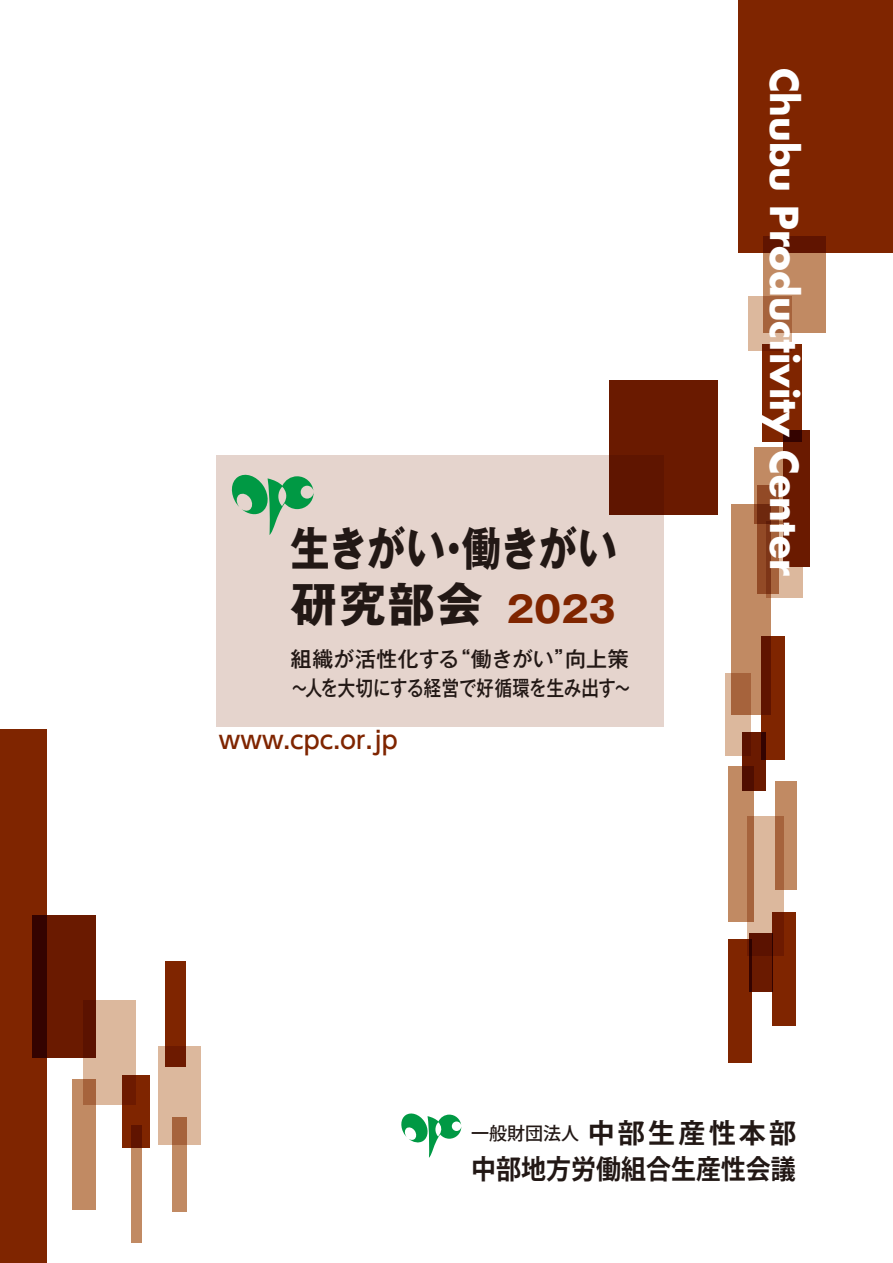
<style>
.page{position:relative;width:893px;height:1263px;background:#fff}
.page>*{position:absolute;margin:0;border:0;box-sizing:border-box;transform-origin:0 0}
.t1{font:700 46.35px/55.5px "Gothic MB101 Pro";letter-spacing:.04em;color:#221815;scale:.84 1}
.t2{font:700 37.5px "Futura";color:#fff}
.t3{font:700 35.85px "Gothic MB101 Pro";color:#7f2500}
.t4{font:700 27px/35.7px "Koz Go Pro";color:#221815}
.t5{font:500 24px "UD Shin Go Pr 6";color:#7f2500}
.t6{font:500 21px/28.8px "Gothic MB101 Pro";color:#221815}
.s1{font-weight:500;font-size:18px}
</style>
<div class="page">
<svg style="left:401px;top:1113px;width:60px;height:45px"></svg>
<div style="left:610px;top:380px;width:108px;height:135px;background:#6a1a00"></div>
<div style="left:217px;top:455px;width:447px;height:271px;background:#e5d4cd"></div>
<div style="left:766px;top:521px;width:37px;height:76px;background:#dcb89d"></div>
<div style="left:754px;top:448px;width:32px;height:76px;background:#c18a63"></div>
<div style="left:783px;top:430px;width:27px;height:137px;background:#6a1a00"></div>
<div style="left:762px;top:345px;width:39px;height:97px;background:#7f2500"></div>
<div style="left:158px;top:1046px;width:42px;height:98px;background:#dcb89d"></div>
<div style="left:731px;top:504px;width:40px;height:211px;background:#c18a63"></div>
<div style="left:738px;top:0;width:155px;height:253px;background:#7f2500"></div>
<div style="left:0;top:729px;width:47px;height:534px;background:#7f2500"></div>
<svg style="left:32px;top:915px;width:64px;height:143px;background:#5b1300"></svg>
<div style="left:131px;top:1125px;width:10px;height:117px;background:#c18a63"></div>
<div style="left:729px;top:766px;width:25px;height:156px;background:#c18a63"></div>
<svg style="left:748px;top:816px;width:36px;height:123px;background:#d1a78a"></svg>
<svg style="left:742px;top:732px;width:23px;height:58px"></svg>
<svg style="left:83px;top:1000px;width:53px;height:104px;background:#c79d84"></svg>
<div style="left:772px;top:912px;width:24px;height:113px;background:linear-gradient(to right,#762000,#812600)"></div>
<div style="left:729px;top:939px;width:23px;height:123px;background:#7f2500"></div>
<div style="left:166px;top:962px;width:20px;height:105px;background:linear-gradient(to bottom,#842800,#731e00)"></div>
<svg style="left:172px;top:1117px;width:14px;height:94px"></svg>
<svg style="left:775px;top:781px;width:21px;height:109px;background:#b97e57"></svg>
<svg style="left:122px;top:1075px;width:28px;height:73px;background:#772000"></svg>
<svg style="left:749px;top:933px;width:24px;height:59px"></svg>
<svg style="left:725px;top:673px;width:26px;height:83px;background:#ba8667"></svg>
<svg style="left:761px;top:637px;width:24px;height:123px;background:#731e00"></svg>
<svg style="left:757px;top:485px;width:22px;height:109px;background:#8f4825"></svg>
<div style="left:72px;top:1079px;width:24px;height:131px;background:#c18a63"></div>
<svg style="left:763px;top:236px;width:63px;height:97px;background:#ac704d"></svg>
<svg style="left:748px;top:296px;width:44px;height:55px;background:#ba8464"></svg>
<svg style="left:231px;top:474px;width:83px;height:61px"></svg>
<h1 class="t1" style="left:291px;top:515px;width:390px">生きがい・働きがい研究部会</h1>
<p class="t6" style="left:291px;top:642px;width:342px">組織が活性化する“働きがい”向上策～人を大切にする経営で好循環を生み出す～</p>
<h3 class="t3" style="left:507px;top:580px;width:110px">2023</h3>
<p class="t5" style="left:219px;top:720px;width:180px">www.cpc.or.jp</p>
<h2 class="t2" style="left:810px;top:68px;width:509px;rotate:90deg">Chubu Productivity Center</h2>
<p class="t4" style="left:471px;top:1117px;width:326px"><span class="s1">一般財団法人</span>中部生産性本部中部地方労働組合生産性会議</p>
</div>
